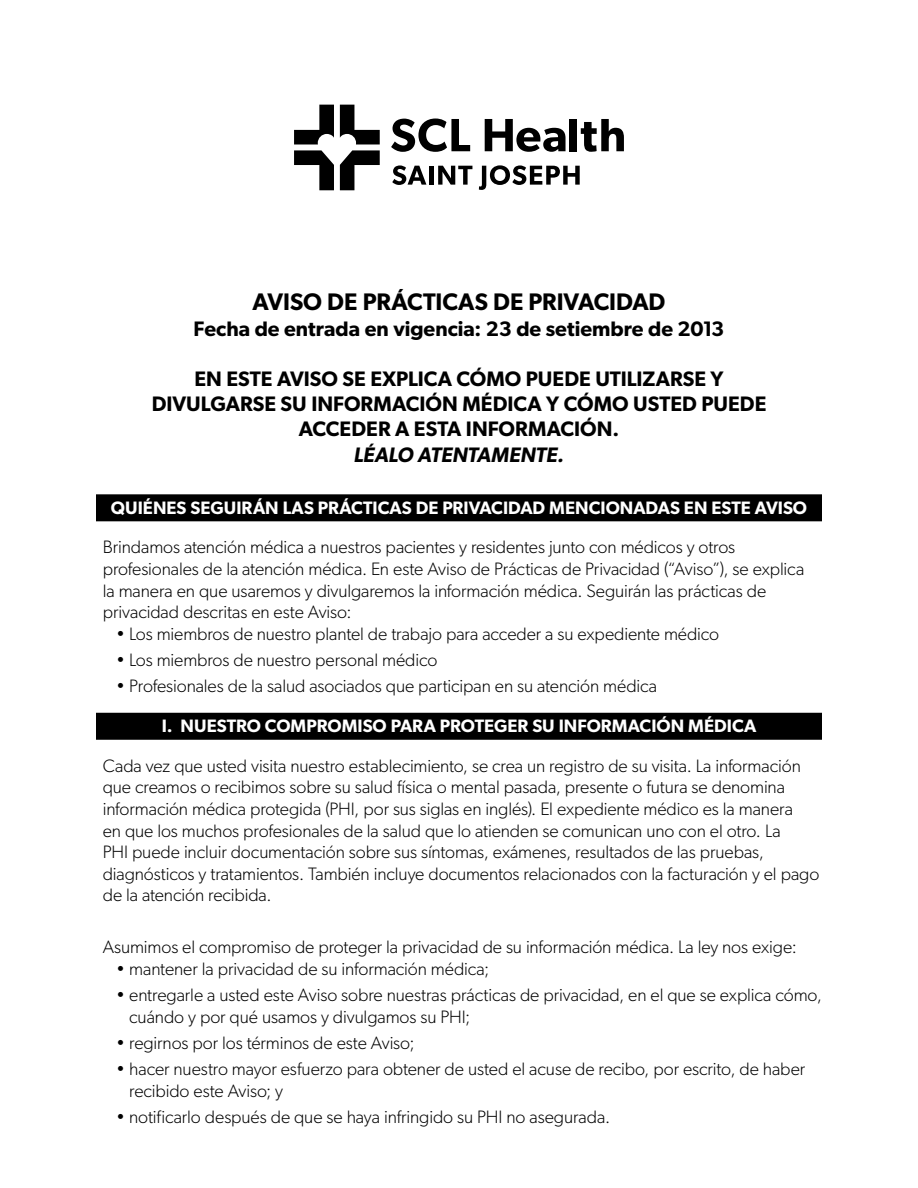
<style>
.page{position:relative;width:918px;height:1188px;background:#fff}
.page>*{position:absolute;margin:0;border:0;box-sizing:border-box;transform-origin:0 0}
.t1{font:600 24px "Gibson";letter-spacing:-.005em;color:#000}
.t2{font:600 21px/25.2px "Gibson";color:#000;text-align:center}
.t3{font:italic 600 21px "Gibson";letter-spacing:-.01em;color:#000}
.t4{font:300 18px/21.6px "Gibson";letter-spacing:-.005em;color:#000}
.t5{font:600 18px "Gibson";color:#fff}
</style>
<div class="page">
<div style="left:96px;top:494px;width:726px;height:27px;background:#000"></div>
<div style="left:96px;top:713px;width:726px;height:27px;background:#000"></div>
<svg style="left:340px;top:150px;width:40px;height:40px"></svg>
<svg style="left:340px;top:105px;width:40px;height:39px"></svg>
<svg style="left:294px;top:150px;width:40px;height:40px"></svg>
<svg style="left:294px;top:105px;width:40px;height:39px"></svg>
<svg style="left:391px;top:119px;width:79px;height:33px"></svg>
<svg style="left:485px;top:119px;width:81px;height:33px"></svg>
<div style="left:569px;top:119px;width:8px;height:32px;background:#000"></div>
<svg style="left:581px;top:119px;width:43px;height:33px"></svg>
<svg style="left:392px;top:165px;width:34px;height:20px"></svg>
<div style="left:429px;top:166px;width:5px;height:19px;background:#000"></div>
<svg style="left:438px;top:166px;width:34px;height:19px"></svg>
<svg style="left:479px;top:165px;width:101px;height:25px"></svg>
<h1 class="t1" style="left:252px;top:288px;width:415px">AVISO DE PRÁCTICAS DE PRIVACIDAD</h1>
<p class="t2" style="left:194px;top:315px;width:532px">Fecha de entrada en vigencia: 23 de setiembre de 2013</p>
<p class="t2" style="left:152px;top:366px;width:616px">EN ESTE AVISO SE EXPLICA CÓMO PUEDE UTILIZARSE Y<br>DIVULGARSE SU INFORMACIÓN MÉDICA Y CÓMO USTED PUEDE<br>ACCEDER A ESTA INFORMACIÓN.</p>
<p class="t3" style="left:354px;top:442px;width:212px">LÉALO ATENTAMENTE.</p>
<p class="t5" style="left:111px;top:497px;width:698px">QUIÉNES SEGUIRÁN LAS PRÁCTICAS DE PRIVACIDAD MENCIONADAS EN ESTE AVISO</p>
<p class="t4" style="left:103px;top:536px;width:703px">Brindamos atención médica a nuestros pacientes y residentes junto con médicos y otros profesionales de la atención médica. En este Aviso de Prácticas de Privacidad (“Aviso”), se explica la manera en que usaremos y divulgaremos la información médica. Seguirán las prácticas de privacidad descritas en este Aviso:</p>
<p class="t4" style="left:116px;top:623px;width:605px">• Los miembros de nuestro plantel de trabajo para acceder a su expediente médico</p>
<p class="t4" style="left:116px;top:649px;width:323px">• Los miembros de nuestro personal médico</p>
<p class="t4" style="left:116px;top:675px;width:542px">• Profesionales de la salud asociados que participan en su atención médica</p>
<p class="t5" style="left:162px;top:715px;width:596px">I. NUESTRO COMPROMISO PARA PROTEGER SU INFORMACIÓN MÉDICA</p>
<p class="t4" style="left:103px;top:755px;width:718px">Cada vez que usted visita nuestro establecimiento, se crea un registro de su visita. La información que creamos o recibimos sobre su salud física o mental pasada, presente o futura se denomina información médica protegida (PHI, por sus siglas en inglés). El expediente médico es la manera<br>en que los muchos profesionales de la salud que lo atienden se comunican uno con el otro. La<br>PHI puede incluir documentación sobre sus síntomas, exámenes, resultados de las pruebas, diagnósticos y tratamientos. También incluye documentos relacionados con la facturación y el pago de la atención recibida.</p>
<p class="t4" style="left:103px;top:936px;width:696px">Asumimos el compromiso de proteger la privacidad de su información médica. La ley nos exige:</p>
<p class="t4" style="left:116px;top:958px;width:374px">• mantener la privacidad de su información médica;</p>
<p class="t4" style="left:129px;top:984px;width:694px;text-indent:-13px">• entregarle a usted este Aviso sobre nuestras prácticas de privacidad, en el que se explica cómo, cuándo y por qué usamos y divulgamos su PHI;</p>
<p class="t4" style="left:116px;top:1032px;width:300px">• regirnos por los términos de este Aviso;</p>
<p class="t4" style="left:129px;top:1058px;width:678px;text-indent:-13px">• hacer nuestro mayor esfuerzo para obtener de usted el acuse de recibo, por escrito, de haber recibido este Aviso; y</p>
<p class="t4" style="left:116px;top:1106px;width:495px">• notificarlo después de que se haya infringido su PHI no asegurada.</p>
</div>
